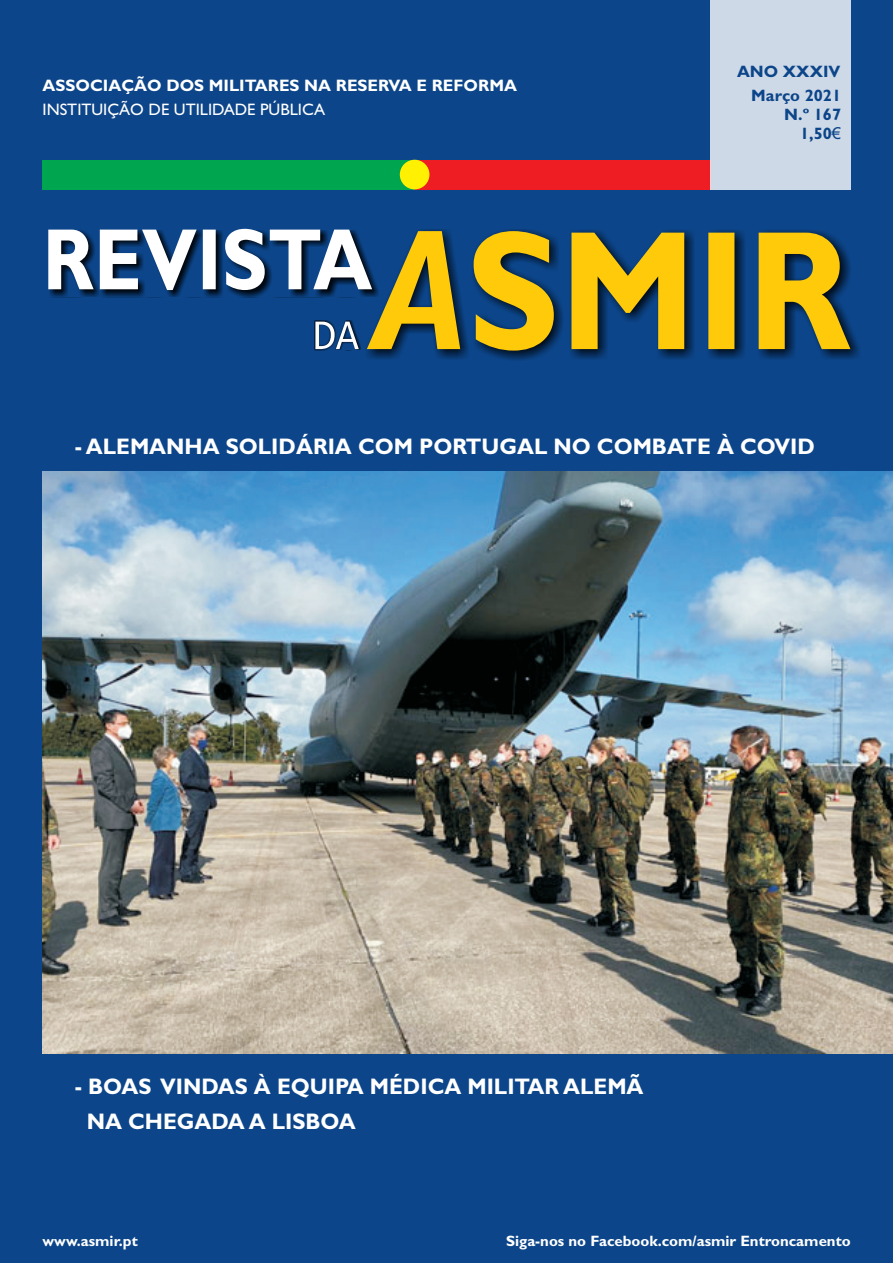
<style>
.page{position:relative;width:893px;height:1263px;background:#0c4589}
.page>*{position:absolute;margin:0;border:0;box-sizing:border-box;transform-origin:0 0}
.t1{font:700 22.5px/35px "Gill Sans";color:#fff}
.t2{font:700 16.65px "Gill Sans";color:#fff}
.t3{font:16.65px "Gill Sans";color:#fff}
.t4{font:700 16.5px/23.5px "Gill Sans";color:#0c4589;text-align:right}
.t5{font:700 15px "Gill Sans";color:#fff}
.s1{font-family:"Arial";font-weight:400}
</style>
<div class="page">
<div style="left:415px;top:160px;width:295px;height:29px;background:#ee1d23"></div>
<div style="left:43px;top:160px;width:372px;height:29px;background:#00a54f"></div>
<div style="left:400px;top:160px;width:29px;height:29px;background:#fff101;border-radius:50%"></div>
<div style="left:365px;top:229px;width:496px;height:132px;background:#231f20;opacity:.98"></div>
<svg style="left:367px;top:231px;width:483px;height:120px;fill:#feca0a"></svg>
<div style="left:314px;top:320px;width:46px;height:30px;background:#231f20;opacity:.98"></div>
<svg style="left:315px;top:322px;width:44px;height:27px"></svg>
<div style="left:710px;top:0;width:141px;height:189px;background:#ced9e7"></div>
<div style="left:49px;top:230px;width:330px;height:67px;background:#231f20;opacity:.98"></div>
<svg style="left:48px;top:229px;width:324px;height:61px"></svg>
<img style="left:43px;top:472px;width:850px;height:581px">
<p class="t2" style="left:43px;top:79px;width:476px">ASSOCIAÇÃO DOS MILITARES NA RESERVA E REFORMA</p>
<p class="t3" style="left:43px;top:103px;width:284px">INSTITUIÇÃO DE UTILIDADE PÚBLICA</p>
<p class="t4" style="left:737px;top:61px;width:106px">ANO XXXIV<br>Março 2021</p>
<p class="t4" style="left:784px;top:106px;width:58px;line-height:19.2px">N.º 167<br>1,50<span class="s1">€</span></p>
<p class="t1" style="left:75px;top:431px;width:742px">- ALEMANHA SOLIDÁRIA COM PORTUGAL NO COMBATE À COVID</p>
<p class="t1" style="left:87px;top:1071px;width:558px;text-indent:-12px">- BOAS VINDAS À EQUIPA MÉDICA MILITAR ALEMÃ<br>NA CHEGADA A LISBOA</p>
<p class="t5" style="left:43px;top:1235px;width:97px">www.asmir.pt</p>
<p class="t5" style="left:506px;top:1235px;width:346px">Siga-nos no Facebook.com/asmir Entroncamento</p>
</div>
